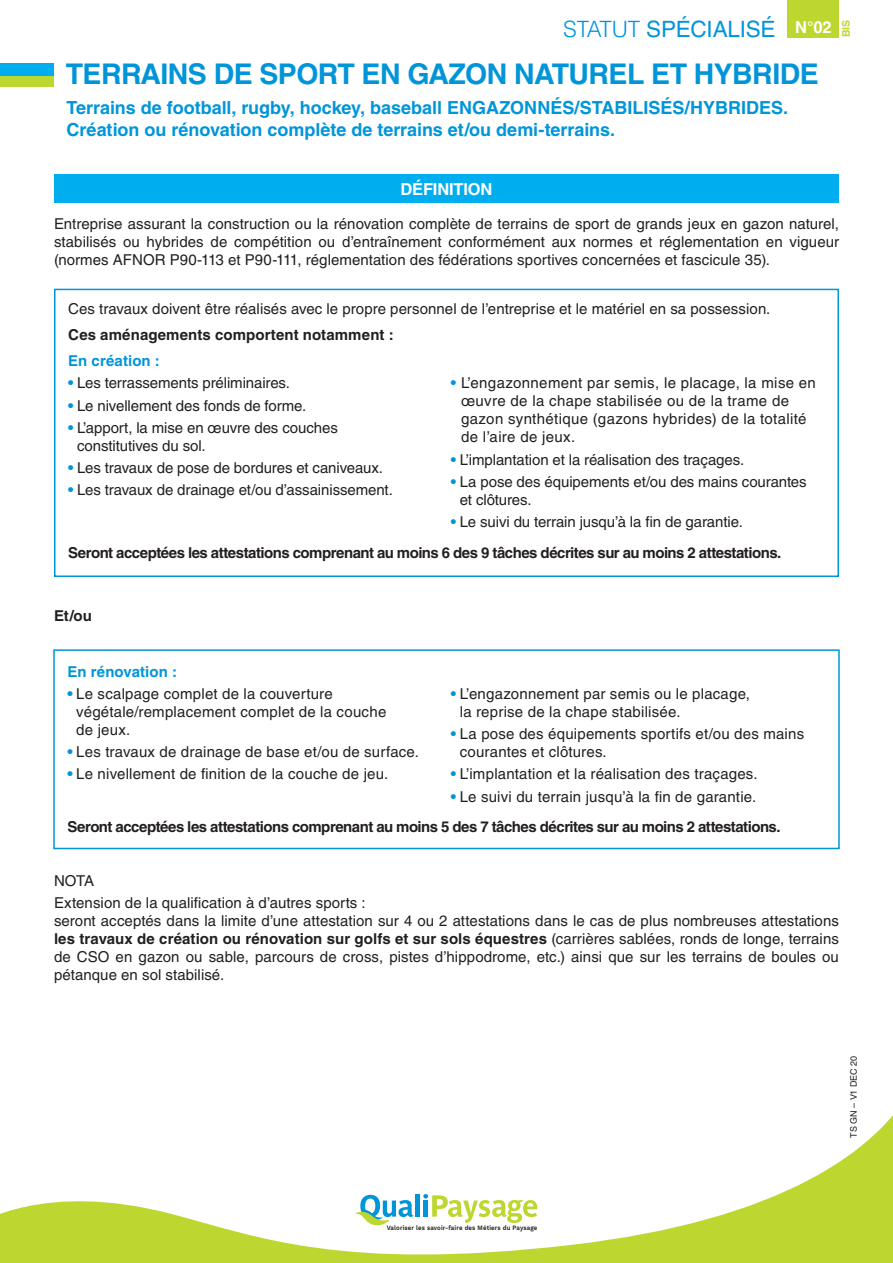
<style>
.page{position:relative;width:893px;height:1263px;background:#fff}
.page>*{position:absolute;margin:0;border:0;box-sizing:border-box;transform-origin:0 0}
.t1{font:700 28.5px "Helvetica LT Std";letter-spacing:-.02em;color:#0095d9}
.t2{font:22.5px "Helvetica LT Std";letter-spacing:-.01em;color:#0095d9}
.t3{font:700 18px/22.5px "Helvetica LT Std";letter-spacing:-.005em;color:#0095d9}
.t4{font:700 16.5px "Helvetica LT Std";letter-spacing:-.01em;color:#fff}
.t5{font:15px/18px "Helvetica LT Std";letter-spacing:.005em;color:#231f20}
.t6{font:700 15px/30.8px "Helvetica LT Std";letter-spacing:-.035em;color:#231f20}
.t7{font:15px/18px "Helvetica LT Std";letter-spacing:.025em;color:#231f20}
.t8{font:700 15px "Helvetica LT Std";letter-spacing:.005em;color:#231f20}
.t9{font:700 15px "Helvetica LT Std";letter-spacing:.005em;color:#0095d9}
.t10{font:700 10.5px "Helvetica LT Std";color:#bed630}
.t11{font:9px "Helvetica LT Std";letter-spacing:.005em;color:#231f20}
.t12{font:600 6.75px "Work Sans";letter-spacing:.02em;color:#231f20;scale:.91 1}
.s1{font-weight:300}
.s2{font-weight:700;color:#0095d9}
.s3{color:#0095d9}
.s4{font-weight:400}
.s5{font-weight:700}
</style>
<div class="page">
<svg style="left:0;top:1115px;width:893px;height:148px"></svg>
<div style="left:0;top:64px;width:54px;height:23px;background:#bed630"></div>
<div style="left:0;top:64px;width:54px;height:12px;background:#00aeef"></div>
<div style="left:788px;top:0;width:51px;height:37px;background:#bed630"></div>
<div style="left:54px;top:289px;width:785px;height:288px;border:2px solid #0095d9"></div>
<div style="left:53px;top:649px;width:787px;height:200px;border:2px solid #0095d9"></div>
<div style="left:54px;top:174px;width:785px;height:29px;background:#00aeef"></div>
<h2 class="t2" style="left:563px;top:16px;width:214px"><span class="s1">STATUT</span> SPÉCIALISÉ</h2>
<p class="t10" style="left:840px;top:37px;width:19px;rotate:-90deg">BIS</p>
<p class="t4" style="left:795px;top:17px;width:38px">N°02</p>
<h1 class="t1" style="left:66px;top:57px;width:754px">TERRAINS DE SPORT EN GAZON NATUREL ET HYBRIDE</h1>
<p class="t3" style="left:67px;top:96px;width:723px">Terrains de football, rugby, hockey, baseball ENGAZONNÉS/STABILISÉS/HYBRIDES.<br>Création ou rénovation complète de terrains et/ou demi-terrains.</p>
<p class="t4" style="left:400px;top:179px;width:94px">DÉFINITION</p>
<p class="t5" style="left:54px;top:214px;width:786px;text-align:justify">Entreprise assurant la construction ou la rénovation complète de terrains de sport de grands jeux en gazon naturel, stabilisés ou hybrides de compétition ou d’entraînement conformément aux normes et réglementation en vigueur (normes AFNOR P90-113 et P90-111, réglementation des fédérations sportives concernées et fascicule 35).</p>
<p class="t5" style="left:68px;top:299px;width:704px">Ces travaux doivent être réalisés avec le propre personnel de l’entreprise et le matériel en sa possession.</p>
<p class="t8" style="left:68px;top:325px;width:327px">Ces aménagements comportent notamment :</p>
<p class="t9" style="left:68px;top:352px;width:93px">En création :</p>
<p class="t5" style="left:68px;top:374px;width:223px"><span class="s2">•</span> Les terrassements préliminaires.</p>
<p class="t5" style="left:68px;top:396px;width:240px"><span class="s2">•</span> Le nivellement des fonds de forme.</p>
<p class="t5" style="left:77px;top:418px;width:262px;text-indent:-9px"><span class="s2">•</span> L’apport, la mise en œuvre des couches constitutives du sol.</p>
<p class="t5" style="left:68px;top:459px;width:316px"><span class="s2">•</span> Les travaux de pose de bordures et caniveaux.</p>
<p class="t5" style="left:68px;top:481px;width:326px"><span class="s2">•</span> Les travaux de drainage et/ou d’assainissement.</p>
<p class="t7" style="left:461px;top:374px;width:356px;text-indent:-10px"><span class="s2">•</span> L’engazonnement par semis, le placage, la mise en œuvre de la chape stabilisée ou de la trame de gazon synthétique (gazons hybrides) de la totalité de l’aire de jeux.</p>
<p class="t5" style="left:451px;top:450px;width:295px"><span class="s2">•</span> L’implantation et la réalisation des traçages.</p>
<p class="t5" style="left:460px;top:472px;width:348px;text-indent:-9px"><span class="s2">•</span> La pose des équipements et/ou des mains courantes et clôtures.</p>
<p class="t6" style="left:68px;top:506px;width:715px;text-indent:383px"><span class="s3">•</span> <span class="s4">Le suivi du terrain jusqu’à la fin de garantie.<br></span>Seront acceptées les attestations comprenant au moins 6 des 9 tâches décrites sur au moins 2 attestations.</p>
<p class="t6" style="left:54px;top:600px;width:39px">Et/ou</p>
<p class="t9" style="left:68px;top:662px;width:111px">En rénovation :</p>
<p class="t5" style="left:76px;top:685px;width:312px;text-indent:-9px"><span class="s2">•</span> Le scalpage complet de la couverture végétale/remplacement complet de la couche de jeux.</p>
<p class="t5" style="left:68px;top:743px;width:353px"><span class="s2">•</span> Les travaux de drainage de base et/ou de surface.</p>
<p class="t5" style="left:68px;top:765px;width:322px"><span class="s2">•</span> Le nivellement de finition de la couche de jeu.</p>
<p class="t5" style="left:460px;top:685px;width:292px;text-indent:-9px"><span class="s2">•</span> L’engazonnement par semis ou le placage, la reprise de la chape stabilisée.</p>
<p class="t5" style="left:460px;top:725px;width:346px;text-indent:-9px"><span class="s2">•</span> La pose des équipements sportifs et/ou des mains courantes et clôtures.</p>
<p class="t5" style="left:451px;top:765px;width:308px"><span class="s2">•</span> L’implantation et la réalisation des traçages.</p>
<p class="t6" style="left:68px;top:781px;width:715px;text-indent:383px"><span class="s3">•</span> <span class="s4">Le suivi du terrain jusqu’à la fin de garantie.<br></span>Seront acceptées les attestations comprenant au moins 5 des 7 tâches décrites sur au moins 2 attestations.</p>
<p class="t5" style="left:54px;top:869px;width:313px;line-height:22.2px">NOTA<br>Extension de la qualification à d’autres sports :</p>
<p class="t5" style="left:54px;top:911px;width:786px;text-align:justify">seront acceptés dans la limite d’une attestation sur 4 ou 2 attestations dans le cas de plus nombreuses attestations <span class="s5">les travaux de création ou rénovation sur golfs et sur sols équestres</span> (carrières sablées, ronds de longe, terrains de CSO en gazon ou sable, parcours de cross, pistes d’hippodrome, etc.) ainsi que sur les terrains de boules ou pétanque en sol stabilisé.</p>
<p class="t11" style="left:848px;top:1137px;width:83px;rotate:-90deg">TS GN – V1 DEC 20</p>
<p class="t12" style="left:387px;top:1224px;width:167px">Valoriser les savoir-faire des Métiers du Paysage</p>
</div>
